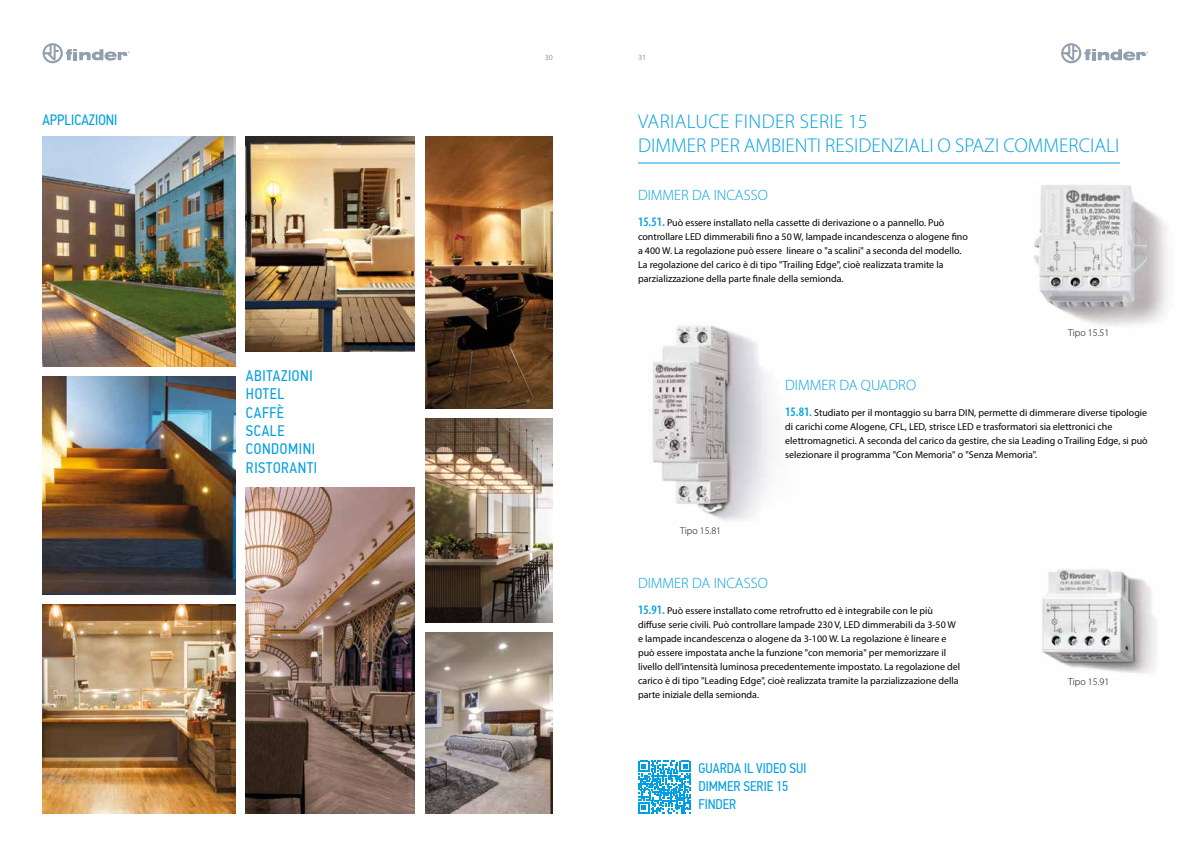
<style>
.page{position:relative;width:1191px;height:842px;background:#fff}
.page>*{position:absolute;margin:0;border:0;box-sizing:border-box;transform-origin:0 0}
.t1{font:300 20px/24px "Myriad Pro";color:#009fe3}
.t2{font:15.3px/18.4px "PF Din Text Cond Pro";letter-spacing:.04em;color:#009fe3}
.t3{font:300 15px "Myriad Pro";color:#009fe3}
.t4{font:15px "PF Din Text Cond Pro";color:#009fe3}
.t5{font:14px/18px "PF Din Text Cond Pro";color:#009fe3}
.t6{font:10px/14px "Myriad Pro";color:#000}
.t7{font:300 10px "Myriad Pro";color:#000}
.t8{font:8px "Myriad Pro";color:#929fae}
.s1{font-weight:600;font-stretch:condensed;font-size:13px;color:#009fe3}
</style>
<div class="page">
<svg style="left:43px;top:43px;width:87px;height:20px"></svg>
<svg style="left:1061px;top:43px;width:87px;height:20px"></svg>
<img style="left:1042px;top:569px;width:114px;height:105px">
<img style="left:1033px;top:185px;width:134px;height:140px">
<img style="left:652px;top:325px;width:118px;height:196px">
<img style="left:43px;top:136px;width:192px;height:231px">
<img style="left:246px;top:136px;width:169px;height:216px">
<img style="left:425px;top:136px;width:128px;height:272px">
<img style="left:425px;top:419px;width:128px;height:204px">
<img style="left:43px;top:377px;width:192px;height:218px">
<img style="left:43px;top:605px;width:192px;height:209px">
<img style="left:246px;top:488px;width:169px;height:326px">
<img style="left:425px;top:633px;width:128px;height:181px">
<hr style="left:638px;top:163px;width:482px;height:1px;background:#009fe3">
<svg style="left:638px;top:761px;width:53px;height:52px"></svg>
<h3 class="t4" style="left:43px;top:111px;width:76px">APPLICAZIONI</h3>
<h2 class="t2" style="left:246px;top:366px;width:73px">ABITAZIONI<br>HOTEL<br>CAFFÈ<br>SCALE<br>CONDOMINI<br>RISTORANTI</h2>
<p class="t8" style="left:545px;top:53px;width:10px">30</p>
<p class="t8" style="left:638px;top:53px;width:10px">31</p>
<h1 class="t1" style="left:638px;top:110px;width:483px">VARIALUCE FINDER SERIE 15<br>DIMMER PER AMBIENTI RESIDENZIALI O SPAZI COMMERCIALI</h1>
<h3 class="t3" style="left:638px;top:186px;width:131px">DIMMER DA INCASSO</h3>
<p class="t6" style="left:638px;top:215px;width:331px"><span class="s1">15.51.</span> Può essere installato nella cassette di derivazione o a pannello. Può controllare LED dimmerabili fino a 50 W, lampade incandescenza o alogene fino a 400 W. La regolazione può essere lineare o "a scalini" a seconda del modello.<br>La regolazione del carico è di tipo "Trailing Edge", cioè realizzata tramite la parzializzazione della parte finale della semionda.</p>
<p class="t7" style="left:1068px;top:327px;width:42px">Tipo 15.51</p>
<p class="t7" style="left:680px;top:525px;width:42px">Tipo 15.81</p>
<h3 class="t3" style="left:785px;top:376px;width:132px">DIMMER DA QUADRO</h3>
<p class="t6" style="left:785px;top:405px;width:364px"><span class="s1">15.81.</span> Studiato per il montaggio su barra DIN, permette di dimmerare diverse tipologie di carichi come Alogene, CFL, LED, strisce LED e trasformatori sia elettronici che elettromagnetici. A seconda del carico da gestire, che sia Leading o Trailing Edge, si può selezionare il programma "Con Memoria" o "Senza Memoria".</p>
<h3 class="t3" style="left:638px;top:573px;width:131px">DIMMER DA INCASSO</h3>
<p class="t6" style="left:638px;top:603px;width:324px"><span class="s1">15.91.</span> Può essere installato come retrofrutto ed è integrabile con le più diffuse serie civili. Può controllare lampade 230 V, LED dimmerabili da 3-50 W e lampade incandescenza o alogene da 3-100 W. La regolazione è lineare e può essere impostata anche la funzione "con memoria" per memorizzare il livello dell’intensità luminosa precedentemente impostato. La regolazione del carico è di tipo "Leading Edge", cioè realizzata tramite la parzializzazione della parte iniziale della semionda.</p>
<h3 class="t5" style="left:698px;top:759px;width:109px">GUARDA IL VIDEO SUI<br>DIMMER SERIE 15<br>FINDER</h3>
<p class="t7" style="left:1068px;top:676px;width:42px">Tipo 15.91</p>
</div>
